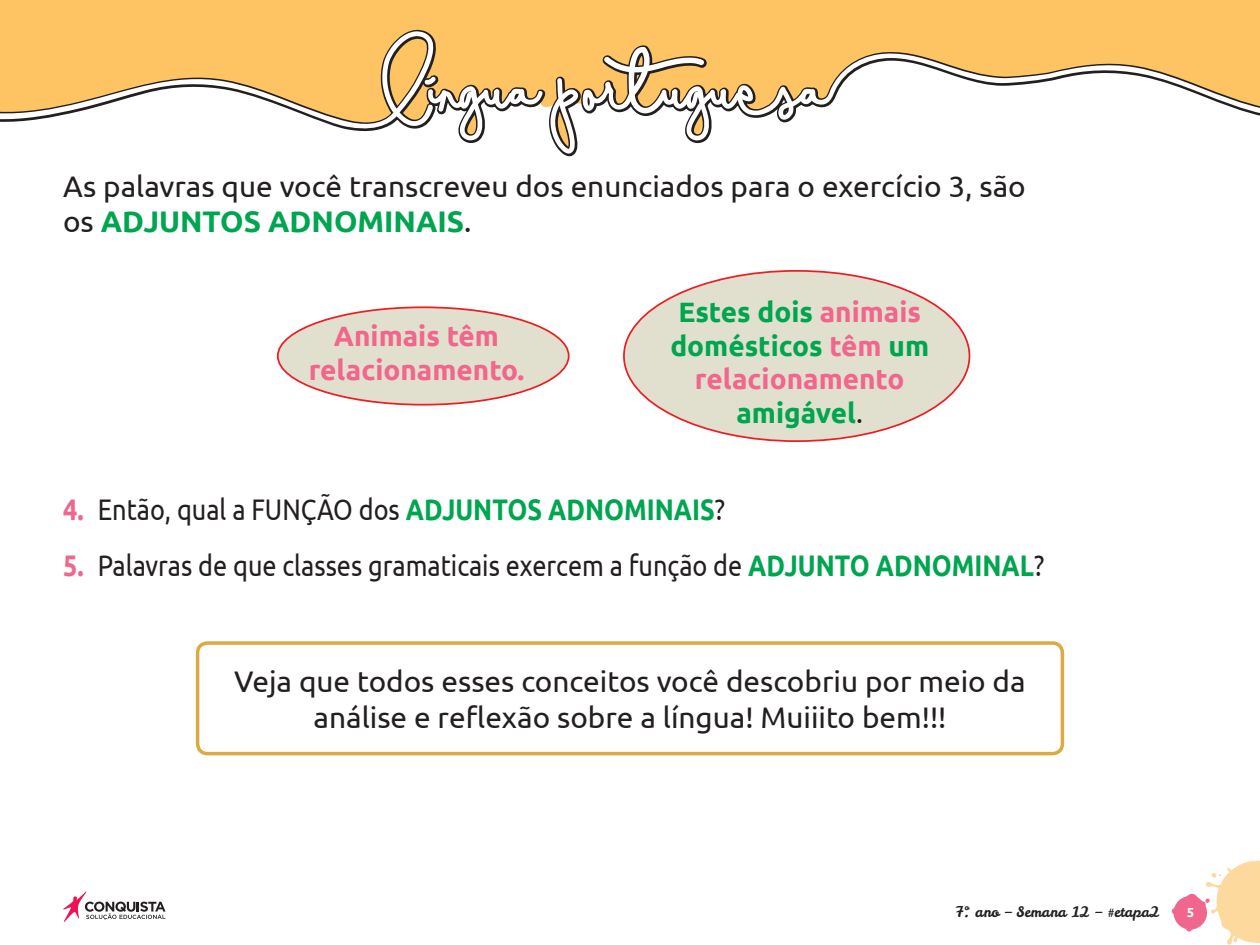
<style>
.page{position:relative;width:1260px;height:945px;background:#fff}
.page>*{position:absolute;margin:0;border:0;box-sizing:border-box;transform-origin:0 0}
._01_Texto_Geral{font:29.75px/35.7px "Ubuntu";color:#231f20}
._01_Número{font:29.75px "Ubuntu";color:#231f20;scale:.85 1}
._01_Texto_Geral-2{font:700 28px/33.6px "Ubuntu";color:#00a54f;text-align:center}
._01_Texto_Geral-3{font:700 28px/33.6px "Ubuntu";color:#f1668d;text-align:center}
.t1{font:14.35px "Leckerli One";color:#231f20}
.t2{font:700 13.12px "Ubuntu";color:#fff}
.s1{font-weight:700;color:#00a54f}
.s2{color:#f1668d}
.s3{font-weight:400;color:#231f20}
.s4{font-weight:700;color:#f1668d}
</style>
<div class="page">
<svg style="left:1172px;top:861px;width:88px;height:84px"></svg>
<svg style="left:63px;top:891px;width:103px;height:31px"></svg>
<svg style="left:0;top:0;width:1260px;height:157px;background:#fdc970"></svg>
<svg style="left:0;top:31px;width:1260px;height:123px"></svg>
<div style="left:278px;top:307px;width:291px;height:98px;background:#e1e0cf;border-radius:50%"></div>
<div style="left:624px;top:271px;width:345px;height:170px;background:#e1e0cf;border-radius:50%"></div>
<div style="left:196px;top:641px;width:868px;height:114px;border:4px solid #dbaa43;border-radius:10px"></div>
<p class="_01_Texto_Geral" style="left:63px;top:167px;width:964px">As palavras que você transcreveu dos enunciados para o exercício 3, são os <span class="s1">ADJUNTOS ADNOMINAIS</span>.</p>
<p class="_01_Texto_Geral-3" style="left:309px;top:319px;width:217px">Animais têm relacionamento.</p>
<p class="_01_Texto_Geral-2" style="left:670px;top:295px;width:260px">Estes dois <span class="s2">animais </span>domésticos <span class="s2">têm</span> um <span class="s2">relacionamento </span>amigável<span class="s3">.</span></p>
<p class="_01_Número" style="left:63px;top:492px;width:780px"><span class="s4">4.</span> Então, qual a FUNÇÃO dos <span class="s1">ADJUNTOS ADNOMINAIS</span>?</p>
<p class="_01_Número" style="left:63px;top:547px;width:1156px"><span class="s4">5.</span> Palavras de que classes gramaticais exercem a função de <span class="s1">ADJUNTO ADNOMINAL</span>?</p>
<p class="_01_Texto_Geral" style="left:234px;top:663px;width:793px;text-align:center">Veja que todos esses conceitos você descobriu por meio da análise e reflexão sobre a língua! Muiiito bem!!!</p>
<p class="t1" style="left:955px;top:903px;width:206px">7º. ano – Semana 12 – #etapa2</p>
<p class="t2" style="left:1187px;top:905px;width:9px">5</p>
</div>
